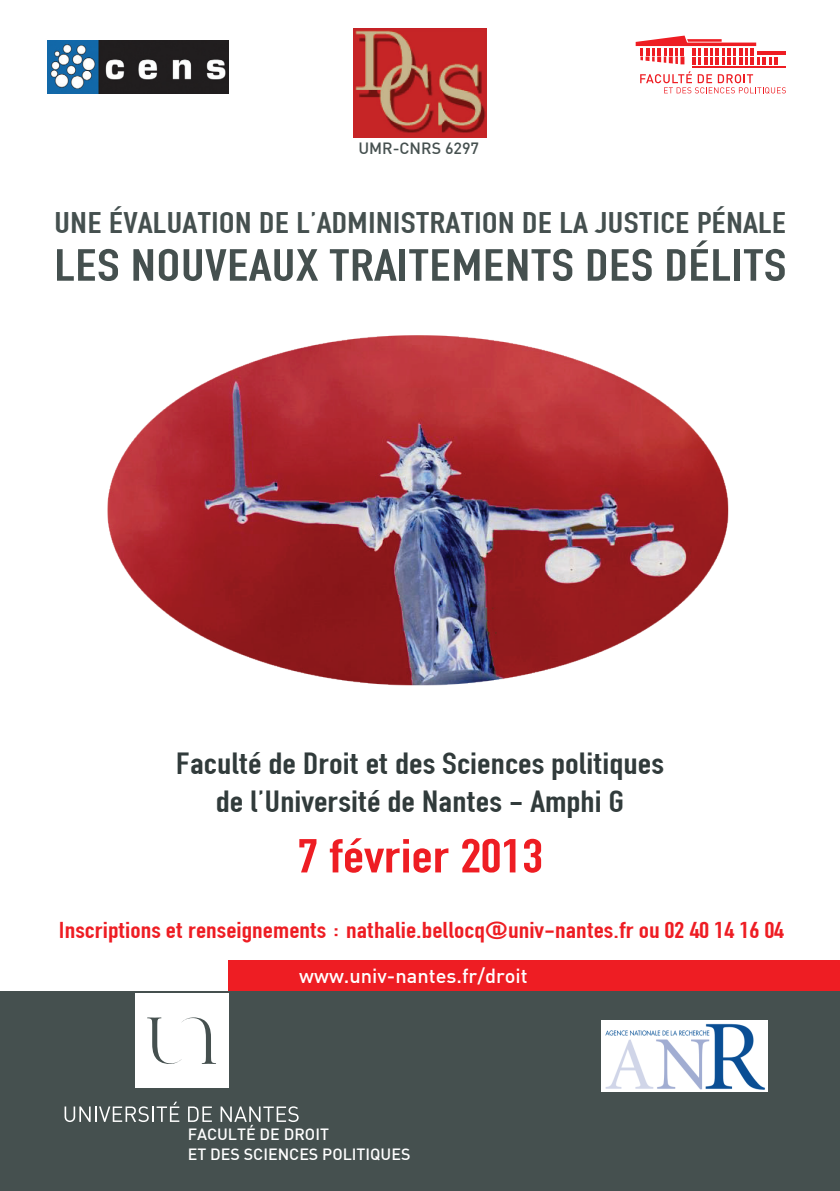
<style>
.page{position:relative;width:840px;height:1191px;background:#fff}
.page>*{position:absolute;margin:0;border:0;box-sizing:border-box;transform-origin:0 0}
.t1{font:50px "DIN 1451 Engschrift Regular";color:#ee1d23;scale:1.2 1}
.t2{font:47.2px "DIN 1451 Engschrift Regular";color:#45504f;scale:1.25 1}
.t3{font:32px/38.4px "DIN 1451 Engschrift Regular";color:#313b3b;text-align:center;scale:1.2 1}
.t4{font:31.2px "DIN 1451 Engschrift Regular";color:#45504f;scale:1.25 1}
.t5{font:24px "DIN 1451 Engschrift Regular";color:#ee1d23;scale:1.2 1}
.t6{font:500 20px "DIN";color:#fff}
.t7{font:500 16px/19.2px "DIN";color:#fff}
.t8{font:500 16px "DIN";color:#45504f}
</style>
<div class="page">
<div style="left:228px;top:960px;width:611px;height:30px;background:#ee1d23"></div>
<div style="left:0;top:991px;width:839px;height:200px;background:#45504f"></div>
<svg style="left:65px;top:1101px;width:114px;height:21px"></svg>
<svg style="left:188px;top:1106px;width:24px;height:16px"></svg>
<svg style="left:220px;top:1106px;width:78px;height:16px"></svg>
<div style="left:135px;top:993px;width:93px;height:95px;background:#fff"></div>
<svg style="left:147px;top:1017px;width:69px;height:47px"></svg>
<img style="left:353px;top:28px;width:133px;height:109px">
<hr style="left:756px;top:51px;width:28px;height:4px;background:#ee1d23">
<hr style="left:691px;top:66px;width:93px;height:2px;background:#ee1d23">
<svg style="left:635px;top:36px;width:142px;height:28px"></svg>
<svg style="left:640px;top:71px;width:145px;height:23px"></svg>
<img style="left:107px;top:335px;width:622px;height:351px">
<img style="left:47px;top:41px;width:181px;height:52px">
<img style="left:601px;top:1020px;width:166px;height:71px">
<p class="t8" style="left:358px;top:138px;width:53px">UMR-CNRS</p>
<p class="t8" style="left:445px;top:138px;width:36px">6297</p>
<p class="t4" style="left:54px;top:205px;width:587px">UNE ÉVALUATION DE L’ADMINISTRATION DE LA JUSTICE PÉNALE</p>
<h2 class="t2" style="left:54px;top:238px;width:587px">LES NOUVEAUX TRAITEMENTS DES DÉLITS</h2>
<h3 class="t3" style="left:176px;top:744px;width:408px">Faculté de Droit et des Sciences politiques de l’Université de Nantes - Amphi G</h3>
<h1 class="t1" style="left:297px;top:827px;width:206px">7 février 2013</h1>
<p class="t5" style="left:59px;top:916px;width:605px">Inscriptions et renseignements : nathalie.bellocq@univ-nantes.fr ou 02 40 14 16 04</p>
<p class="t6" style="left:299px;top:962px;width:230px">WWW.UNIV-NANTES.FR/DROIT</p>
<p class="t7" style="left:188px;top:1124px;width:224px">FACULTÉ DE DROIT<br>ET DES SCIENCES POLITIQUES</p>
</div>
